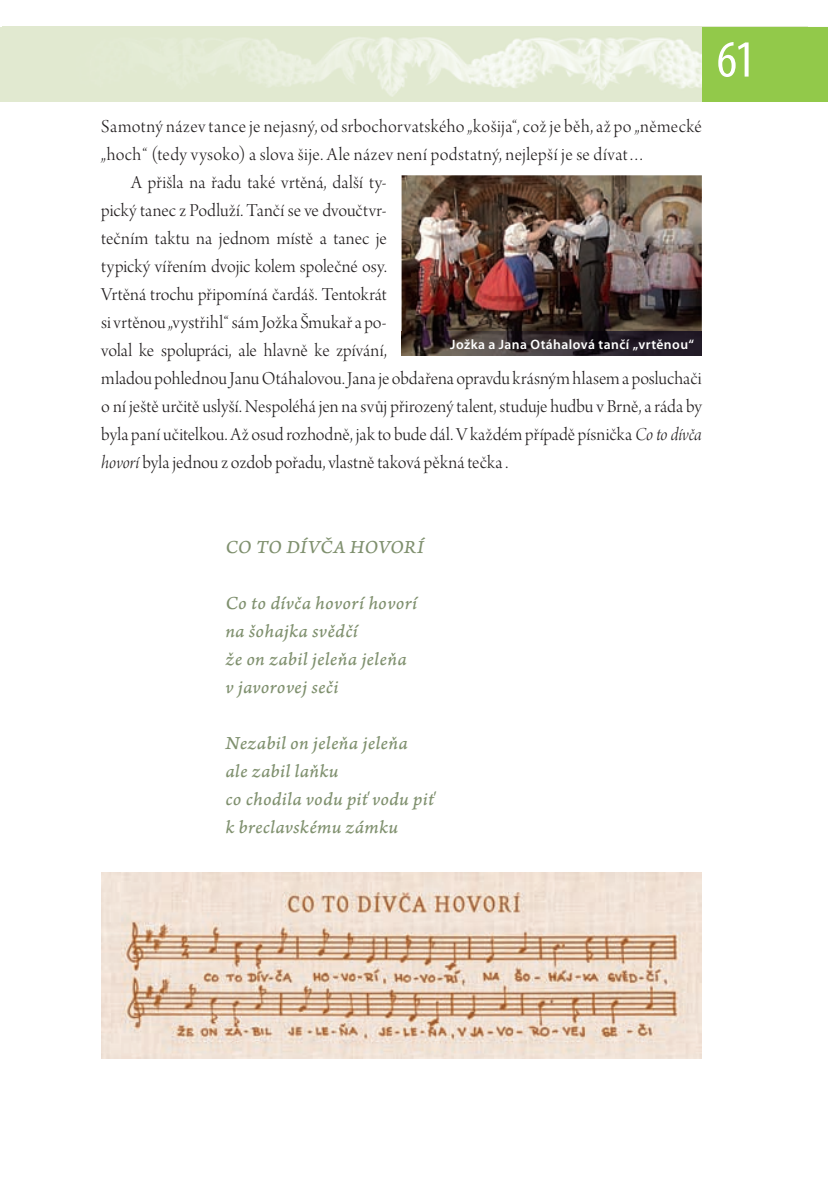
<style>
.page{position:relative;width:828px;height:1190px;background:#fff}
.page>*{position:absolute;margin:0;border:0;box-sizing:border-box;transform-origin:0 0}
.t1{font:condensed 52.5px "Myriad Pro";color:#fff}
.t2{font:19.25px "Arno Pro Light Display";letter-spacing:.005em;color:#231f20}
.t3{font:19.25px/28px "Arno Pro Italic Caption";letter-spacing:.01em;color:#7f906e}
.t4{font:600 13.65px "Myriad Pro";letter-spacing:.03em;color:#fff}
.s1{font-family:"Arno Pro Light Italic Display"}
</style>
<div class="page">
<img style="left:2px;top:27px;width:699px;height:74px">
<hr style="left:0;top:27px;width:2px;height:74px;background:#e1e9d0">
<div style="left:701px;top:27px;width:127px;height:74px;background:#92c94a"></div>
<img style="left:101px;top:872px;width:600px;height:187px">
<img style="left:401px;top:175px;width:300px;height:156px">
<img style="left:401px;top:331px;width:300px;height:25px">
<h1 class="t1" style="left:716px;top:40px;width:40px">61</h1>
<p class="t2" style="left:101px;top:119px;width:602px">Samotný název tance je nejasný, od srbochorvatského „košija“, což je běh, až po „německé</p>
<p class="t2" style="left:101px;top:147px;width:546px">„hoch“ (tedy vysoko) a slova šije. Ale název není podstatný, nejlepší je se dívat…</p>
<p class="t2" style="left:131px;top:175px;width:257px">A přišla na řadu také vrtěná, další ty-</p>
<p class="t2" style="left:101px;top:203px;width:287px">pický tanec z Podluží. Tančí se ve dvoučtvr-</p>
<p class="t2" style="left:101px;top:231px;width:287px">tečním taktu na jednom místě a tanec je</p>
<p class="t2" style="left:101px;top:259px;width:287px">typický vířením dvojic kolem společné osy.</p>
<p class="t2" style="left:101px;top:287px;width:287px">Vrtěná trochu připomíná čardáš. Tentokrát</p>
<p class="t2" style="left:101px;top:315px;width:287px">si vrtěnou „vystřihl“ sám Jožka Šmukař a po-</p>
<p class="t2" style="left:101px;top:343px;width:287px">volal ke spolupráci, ale hlavně ke zpívání,</p>
<p class="t2" style="left:101px;top:371px;width:602px">mladou pohlednou Janu Otáhalovou. Jana je obdařena opravdu krásným hlasem a posluchači</p>
<p class="t2" style="left:101px;top:399px;width:602px">o ní ještě určitě uslyší. Nespoléhá jen na svůj přirozený talent, studuje hudbu v Brně, a ráda by</p>
<p class="t2" style="left:101px;top:427px;width:602px">byla paní učitelkou. Až osud rozhodně, jak to bude dál. V každém případě písnička <span class="s1">Co to dívča</span></p>
<p class="t2" style="left:101px;top:455px;width:408px"><span class="s1">hovorí</span> byla jednou z ozdob pořadu, vlastně taková pěkná tečka .</p>
<p class="t4" style="left:450px;top:339px;width:245px">Jožka a Jana Otáhalová tančí „vrtěnou“</p>
<p class="t3" style="left:225px;top:534px;width:200px">CO TO DÍVČA HOVORÍ</p>
<p class="t3" style="left:225px;top:590px;width:193px">Co to dívča hovorí hovorí na šohajka svědčí<br>že on zabil jeleňa jeleňa v javorovej seči</p>
<p class="t3" style="left:225px;top:730px;width:210px">Nezabil on jeleňa jeleňa ale zabil laňku<br>co chodila vodu piť vodu piť k breclavskému zámku</p>
</div>
